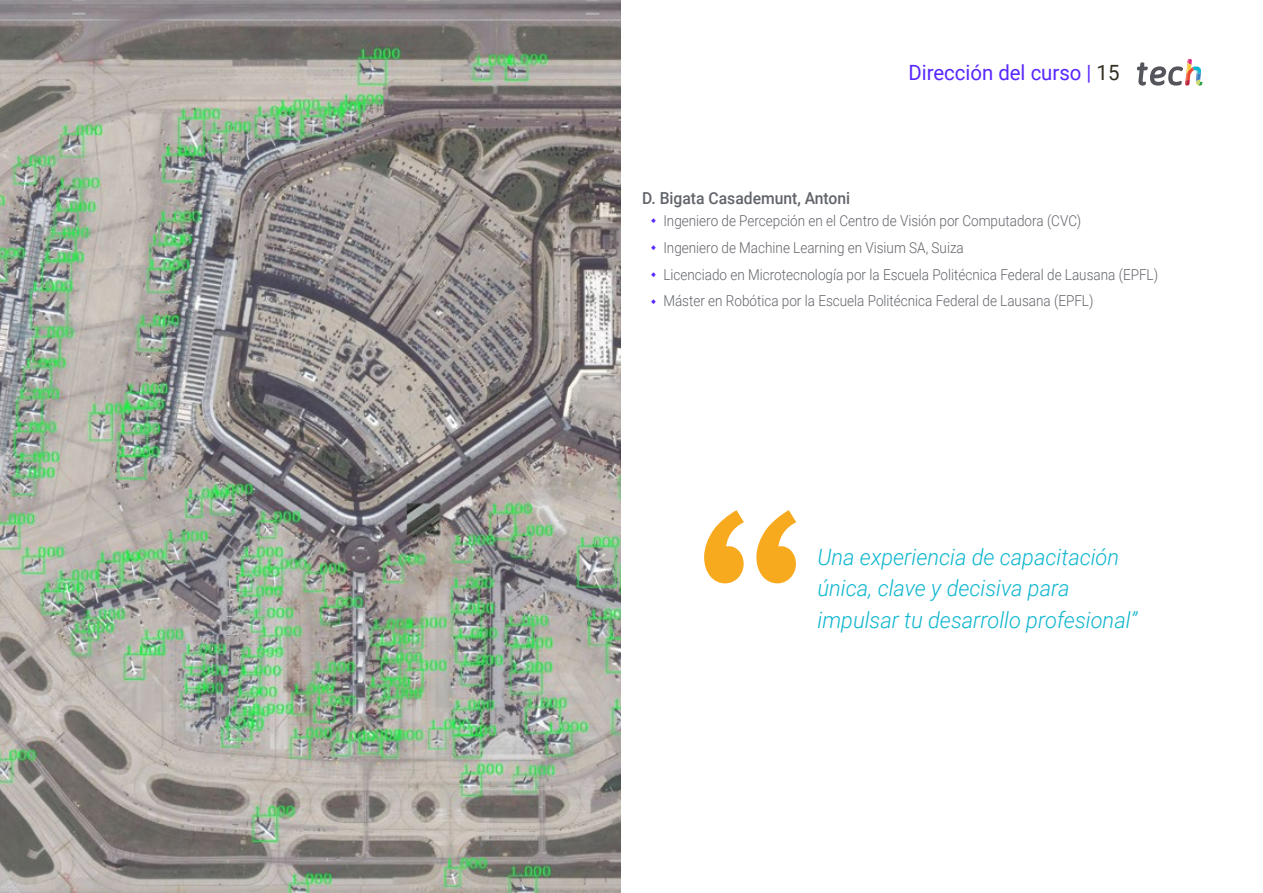
<style>
.page{position:relative;width:1263px;height:893px;background:#fff}
.page>*{position:absolute;margin:0;border:0;box-sizing:border-box;transform-origin:0 0}
.t1{font:italic 300 22.5px/31.5px "Roboto";color:#0fb6cf}
.t2{font:21px "Roboto";color:#5927ff}
.t3{font:500 16.5px "Roboto";color:#61646a;scale:.95 1}
.t4{font:300 15px/26.7px "Roboto";color:#61646a;scale:.9 1}
.s1{color:#312e20}
</style>
<div class="page">
<img style="left:0;top:0;width:621px;height:893px">
<svg style="left:704px;top:510px;width:92px;height:73px"></svg>
<svg style="left:1137px;top:59px;width:65px;height:27px"></svg>
<h2 class="t2" style="left:908px;top:57px;width:213px">Dirección del curso | <span class="s1">15</span></h2>
<p class="t3" style="left:642px;top:186px;width:220px">D. Bigata Casademunt, Antoni</p>
<p class="t4" style="left:663px;top:207px;width:551px">Ingeniero de Percepción en el Centro de Visión por Computadora (CVC)<br>Ingeniero de Machine Learning en Visium SA, Suiza<br>Licenciado en Microtecnología por la Escuela Politécnica Federal de Lausana (EPFL)<br>Máster en Robótica por la Escuela Politécnica Federal de Lausana (EPFL)</p>
<h1 class="t1" style="left:817px;top:540px;width:321px">Una experiencia de capacitación única, clave y decisiva para impulsar tu desarrollo profesional”</h1>
</div>
